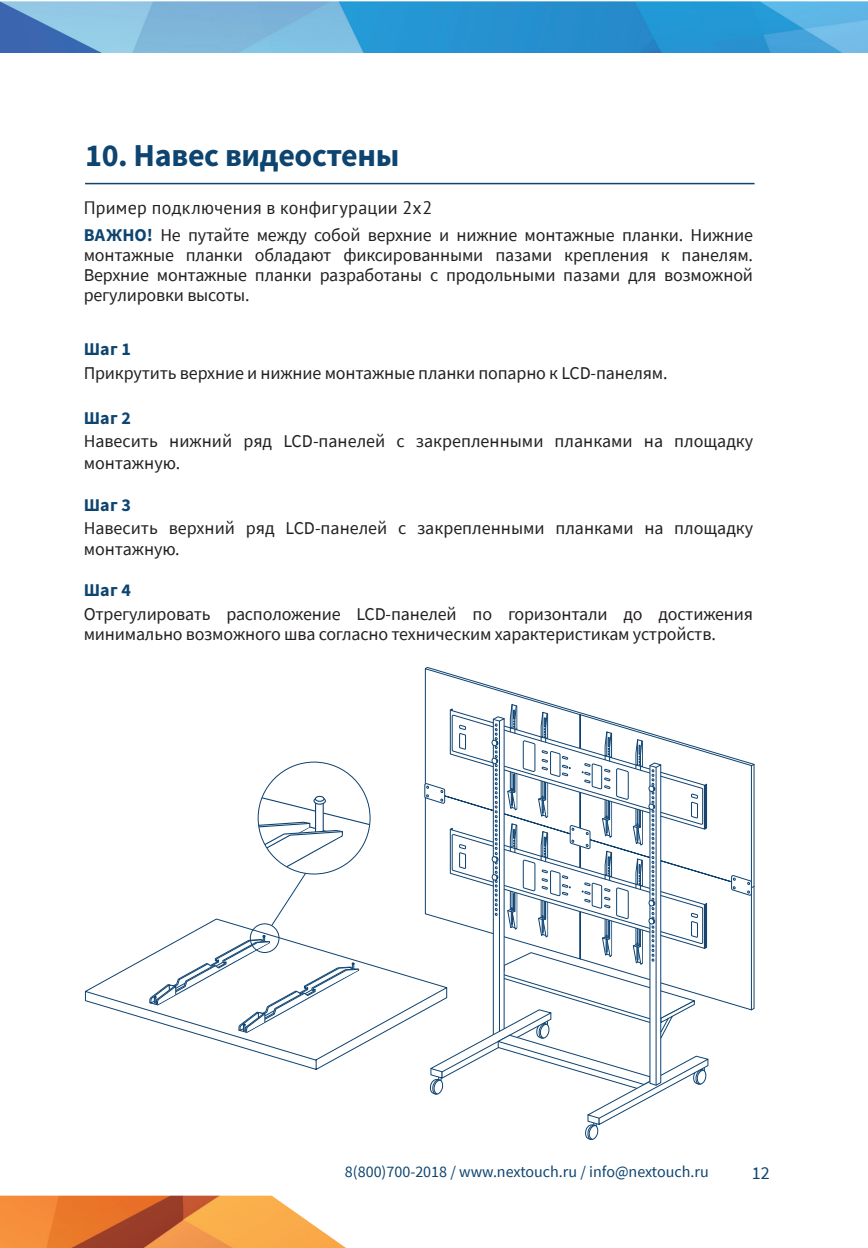
<style>
.page{position:relative;width:868px;height:1248px;background:#fff}
.page>*{position:absolute;margin:0;border:0;box-sizing:border-box;transform-origin:0 0}
.Заголовок_с_подчёрки{font:700 32px "Source Sans Pro";letter-spacing:-.01em;color:#0d4470}
.основной_текст{font:18px/20px "Source Sans Pro";letter-spacing:-.01em;color:#231f20}
.номер_осн_текст{font:18px "PT Sans";letter-spacing:.02em;color:#231f20}
.основной_текст-2{font:700 18px "Source Sans Pro";letter-spacing:.015em;color:#0d4470}
.t1{font:18px "Source Sans Pro";color:#0d4470}
.t2{font:16px "Source Sans Pro";color:#0d4470}
.s1{font-weight:700;color:#0d4470}
</style>
<div class="page">
<img style="left:0;top:1px;width:867px;height:51px">
<img style="left:0;top:1195px;width:345px;height:52px">
<hr style="left:85px;top:183px;width:669px;height:1px;background:#0d4470">
<svg style="left:424px;top:667px;width:331px;height:473px"></svg>
<svg style="left:84px;top:918px;width:364px;height:152px"></svg>
<svg style="left:149px;top:935px;width:211px;height:98px"></svg>
<div style="left:250px;top:923px;width:29px;height:29px;border:1px solid #0d4270;border-radius:50%"></div>
<svg style="left:258px;top:795px;width:112px;height:131px"></svg>
<p class="Заголовок_с_подчёрки" style="left:85px;top:133px;width:316px">10. Навес видеостены</p>
<p class="номер_осн_текст" style="left:84px;top:196px;width:350px">Пример подключения в конфигурации 2х2</p>
<p class="основной_текст" style="left:84px;top:225px;width:670px;text-align:justify"><span class="s1">ВАЖНО!</span> Не путайте между собой верхние и нижние монтажные планки. Нижние монтажные планки обладают фиксированными пазами крепления к панелям.<br>Верхние монтажные планки разработаны с продольными пазами для возможной регулировки высоты.</p>
<p class="основной_текст-2" style="left:84px;top:337px;width:49px">Шаг 1</p>
<p class="основной_текст" style="left:84px;top:363px;width:585px">Прикрутить верхние и нижние монтажные планки попарно к LCD-панелям.</p>
<p class="основной_текст-2" style="left:84px;top:405px;width:49px">Шаг 2</p>
<p class="основной_текст" style="left:84px;top:430px;width:670px;line-height:21.6px">Навесить нижний ряд LCD-панелей с закрепленными планками на площадку монтажную.</p>
<p class="основной_текст-2" style="left:84px;top:492px;width:49px">Шаг 3</p>
<p class="основной_текст" style="left:84px;top:518px;width:670px">Навесить верхний ряд LCD-панелей с закрепленными планками на площадку монтажную.</p>
<p class="основной_текст-2" style="left:84px;top:578px;width:49px">Шаг 4</p>
<p class="основной_текст" style="left:84px;top:604px;width:670px">Отрегулировать расположение LCD-панелей по горизонтали до достижения минимально возможного шва согласно техническим характеристикам устройств.</p>
<p class="t2" style="left:345px;top:1161px;width:365px">8(800)700-2018 / www.nextouch.ru / info@nextouch.ru</p>
<p class="t1" style="left:751px;top:1160px;width:19px">12</p>
</div>
